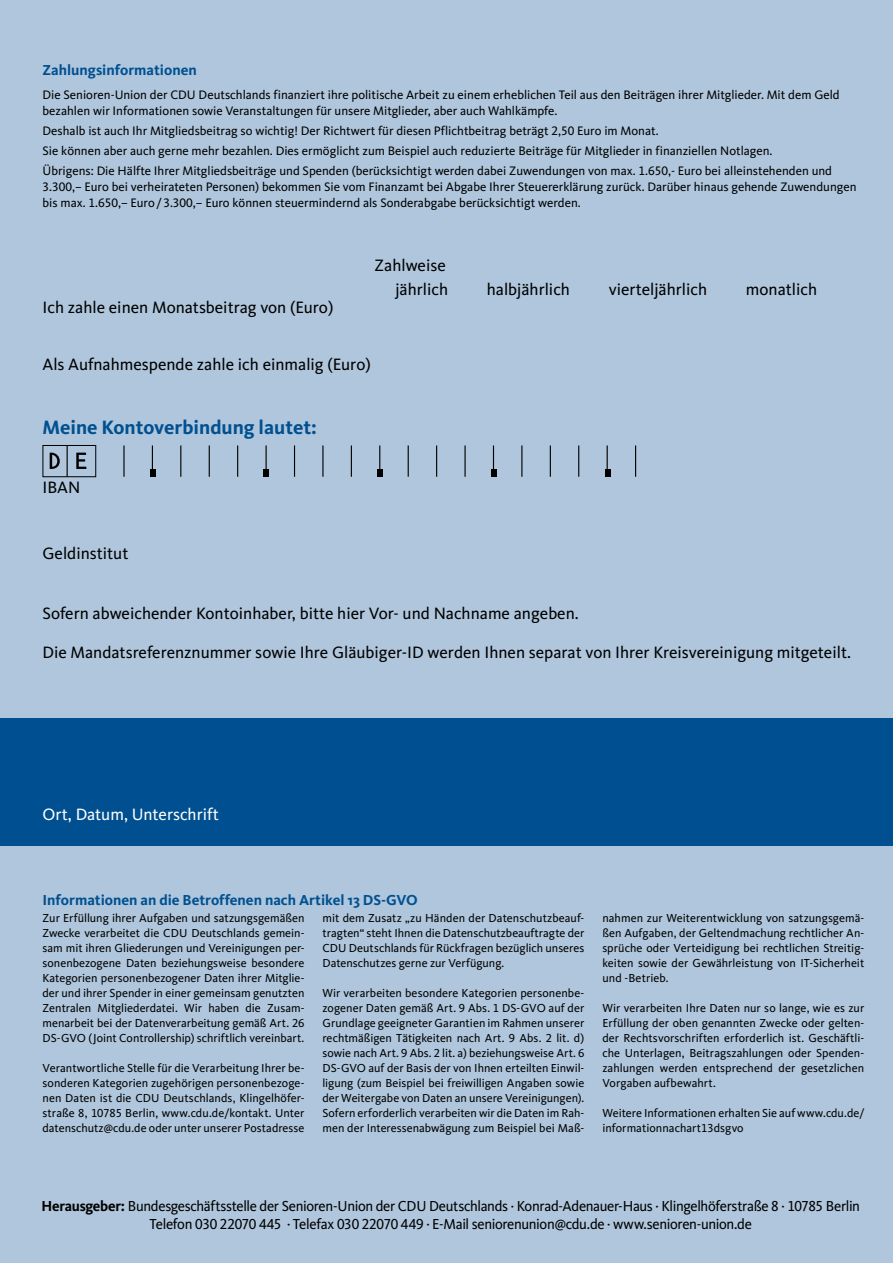
<style>
.page{position:relative;width:893px;height:1263px;background:#afc6dc}
.page>*{position:absolute;margin:0;border:0;box-sizing:border-box;transform-origin:0 0}
.t1{font:700 20.1px "CDU Kievit";color:#005091}
.t2{font:17.1px/23.7px "CDU Kievit Tab OTF";color:#000;text-align:right}
.t3{font:17.1px "CDU Kievit Tab OTF";color:#fff}
.t4{font:15px/18px "CDU Kievit Tab OTF";letter-spacing:-.025em;color:#000;text-align:center}
.t5{font:700 15px "CDU Kievit";color:#005091}
.t6{font:12.75px/15.8px "CDU Kievit Tab OTF";color:#000}
.t7{font:12px/15px "CDU Kievit Tab OTF";color:#000;text-align:justify}
.s1{font-weight:700}
</style>
<div class="page">
<div style="left:0;top:719px;width:893px;height:127px;background:#005091"></div>
<div style="left:43px;top:445px;width:53px;height:32px;border:1px solid #000"></div>
<svg style="left:50px;top:453px;width:10px;height:16px"></svg>
<svg style="left:76px;top:453px;width:10px;height:16px"></svg>
<div style="left:150px;top:469px;width:6px;height:8px;background:#000"></div>
<hr style="left:237px;top:445px;width:1px;height:32px;background:#000">
<div style="left:264px;top:469px;width:5px;height:8px;background:#000"></div>
<hr style="left:266px;top:445px;width:1px;height:32px;background:#000">
<hr style="left:294px;top:445px;width:1px;height:32px;background:#000">
<hr style="left:322px;top:445px;width:1px;height:32px;background:#000">
<hr style="left:351px;top:445px;width:1px;height:32px;background:#000">
<div style="left:377px;top:469px;width:6px;height:8px;background:#000"></div>
<hr style="left:379px;top:445px;width:1px;height:32px;background:#000">
<hr style="left:408px;top:445px;width:1px;height:32px;background:#000">
<hr style="left:436px;top:445px;width:1px;height:32px;background:#000">
<hr style="left:464px;top:445px;width:2px;height:32px;background:#000">
<div style="left:491px;top:469px;width:6px;height:8px;background:#000"></div>
<hr style="left:493px;top:445px;width:1px;height:32px;background:#000">
<hr style="left:521px;top:445px;width:1px;height:32px;background:#000">
<hr style="left:550px;top:445px;width:1px;height:32px;background:#000">
<hr style="left:578px;top:445px;width:1px;height:32px;background:#000">
<div style="left:605px;top:469px;width:5px;height:8px;background:#000"></div>
<hr style="left:607px;top:445px;width:1px;height:32px;background:#000">
<hr style="left:635px;top:445px;width:1px;height:32px;background:#000">
<hr style="left:67px;top:445px;width:1px;height:32px;background:#000">
<hr style="left:123px;top:445px;width:2px;height:32px;background:#000">
<hr style="left:152px;top:445px;width:1px;height:32px;background:#000">
<hr style="left:180px;top:445px;width:1px;height:32px;background:#000">
<hr style="left:209px;top:445px;width:1px;height:32px;background:#000">
<p class="t5" style="left:43px;top:61px;width:156px">Zahlungsinformationen</p>
<p class="t6" style="left:43px;top:87px;width:799px">Die Senioren-Union der CDU Deutschlands finanziert ihre politische Arbeit zu einem erheblichen Teil aus den Beiträgen ihrer Mitglieder. Mit dem Geld bezahlen wir Informationen sowie Veranstaltungen für unsere Mitglieder, aber auch Wahlkämpfe.</p>
<p class="t6" style="left:43px;top:121px;width:791px;line-height:20px">Deshalb ist auch Ihr Mitgliedsbeitrag so wichtig! Der Richtwert für diesen Pflichtbeitrag beträgt 2,50 Euro im Monat.<br>Sie können aber auch gerne mehr bezahlen. Dies ermöglicht zum Beispiel auch reduzierte Beiträge für Mitglieder in finanziellen Notlagen.<br>Übrigens: Die Hälfte Ihrer Mitgliedsbeiträge und Spenden (berücksichtigt werden dabei Zuwendungen von max. 1.650,- Euro bei alleinstehenden und</p>
<p class="t6" style="left:43px;top:179px;width:816px">3.300,– Euro bei verheirateten Personen) bekommen Sie vom Finanzamt bei Abgabe Ihrer Steuererklärung zurück. Darüber hinaus gehende Zuwendungen bis max. 1.650,– Euro/3.300,– Euro können steuermindernd als Sonderabgabe berücksichtigt werden.</p>
<h2 class="t2" style="left:43px;top:295px;width:292px">Ich zahle einen Monatsbeitrag von (Euro)</h2>
<h2 class="t2" style="left:374px;top:254px;width:75px">Zahlweise jährlich</h2>
<h2 class="t2" style="left:43px;top:353px;width:330px">Als Aufnahmespende zahle ich einmalig (Euro)</h2>
<h1 class="t1" style="left:43px;top:416px;width:276px">Meine Kontoverbindung lautet:</h1>
<h2 class="t2" style="left:43px;top:476px;width:39px">IBAN</h2>
<h2 class="t2" style="left:43px;top:542px;width:87px">Geldinstitut</h2>
<h2 class="t2" style="left:487px;top:278px;width:85px">halbjährlich</h2>
<h2 class="t2" style="left:609px;top:278px;width:100px">vierteljährlich</h2>
<h2 class="t2" style="left:746px;top:278px;width:73px">monatlich</h2>
<h2 class="t2" style="left:43px;top:602px;width:538px">Sofern abweichender Kontoinhaber, bitte hier Vor- und Nachname angeben.</h2>
<h2 class="t2" style="left:43px;top:641px;width:810px">Die Mandatsreferenznummer sowie Ihre Gläubiger-ID werden Ihnen separat von Ihrer Kreisvereinigung mitgeteilt.</h2>
<h2 class="t3" style="left:43px;top:805px;width:178px">Ort, Datum, Unterschrift</h2>
<p class="t5" style="left:43px;top:891px;width:377px">Informationen an die Betroffenen nach Artikel 13 DS-GVO</p>
<p class="t7" style="left:43px;top:910px;width:263px">Zur Erfüllung ihrer Aufgaben und satzungsgemäßen Zwecke verarbeitet die CDU Deutschlands gemein&shy;sam mit ihren Gliederungen und Vereinigungen per&shy;sonenbezogene Daten beziehungsweise besondere Kategorien personenbezogener Daten ihrer Mitglie&shy;der und ihrer Spender in einer gemeinsam genutzten Zentralen Mitgliederdatei. Wir haben die Zusam&shy;menarbeit bei der Datenverarbeitung gemäß Art. 26<br>DS-GVO (Joint Controllership) schriftlich vereinbart.</p>
<p class="t7" style="left:43px;top:1060px;width:263px">Verantwortliche Stelle für die Verarbeitung Ihrer be&shy;sonderen Kategorien zugehörigen personenbezoge&shy;nen Daten ist die CDU Deutschlands, Klingelhöfer&shy;straße 8, 10785 Berlin, www.cdu.de/kontakt. Unter datenschutz@cdu.de oder unter unserer Postadresse</p>
<p class="t7" style="left:322px;top:910px;width:263px">mit dem Zusatz „zu Händen der Datenschutzbeauf&shy;tragten“ steht Ihnen die Datenschutzbeauftragte der CDU Deutschlands für Rückfragen bezüglich unseres Datenschutzes gerne zur Verfügung.</p>
<p class="t7" style="left:322px;top:985px;width:263px">Wir verarbeiten besondere Kategorien personenbe&shy;zogener Daten gemäß Art. 9 Abs. 1 DS-GVO auf der Grundlage geeigneter Garantien im Rahmen unserer rechtmäßigen Tätigkeiten nach Art. 9 Abs. 2 lit. d) sowie nach Art. 9 Abs. 2 lit. a) beziehungsweise Art. 6<br>DS-GVO auf der Basis der von Ihnen erteilten Einwil&shy;ligung (zum Beispiel bei freiwilligen Angaben sowie der Weitergabe von Daten an unsere Vereinigungen).<br>Sofern erforderlich verarbeiten wir die Daten im Rah&shy;men der Interessenabwägung zum Beispiel bei Maß-</p>
<p class="t7" style="left:602px;top:910px;width:263px">nahmen zur Weiterentwicklung von satzungsgemä&shy;ßen Aufgaben, der Geltendmachung rechtlicher An&shy;sprüche oder Verteidigung bei rechtlichen Streitig&shy;keiten sowie der Gewährleistung von IT-Sicherheit und -Betrieb.</p>
<p class="t7" style="left:602px;top:1000px;width:263px">Wir verarbeiten Ihre Daten nur so lange, wie es zur Erfüllung der oben genannten Zwecke oder gelten&shy;der Rechtsvorschriften erforderlich ist. Geschäftli&shy;che Unterlagen, Beitragszahlungen oder Spenden&shy;zahlungen werden entsprechend der gesetzlichen Vorgaben aufbewahrt.</p>
<p class="t7" style="left:602px;top:1105px;width:263px">Weitere Informationen erhalten Sie auf www.cdu.de/ informationnachart13dsgvo</p>
<p class="t4" style="left:41px;top:1197px;width:820px"><span class="s1">Herausgeber:</span> Bundesgeschäftsstelle der Senioren-Union der CDU Deutschlands · Konrad-Adenauer-Haus · Klingelhöferstraße 8 · 10785 Berlin<br>Telefon 030 22070 445 · Telefax 030 22070 449 · E-Mail seniorenunion@cdu.de · www.senioren-union.de</p>
</div>
